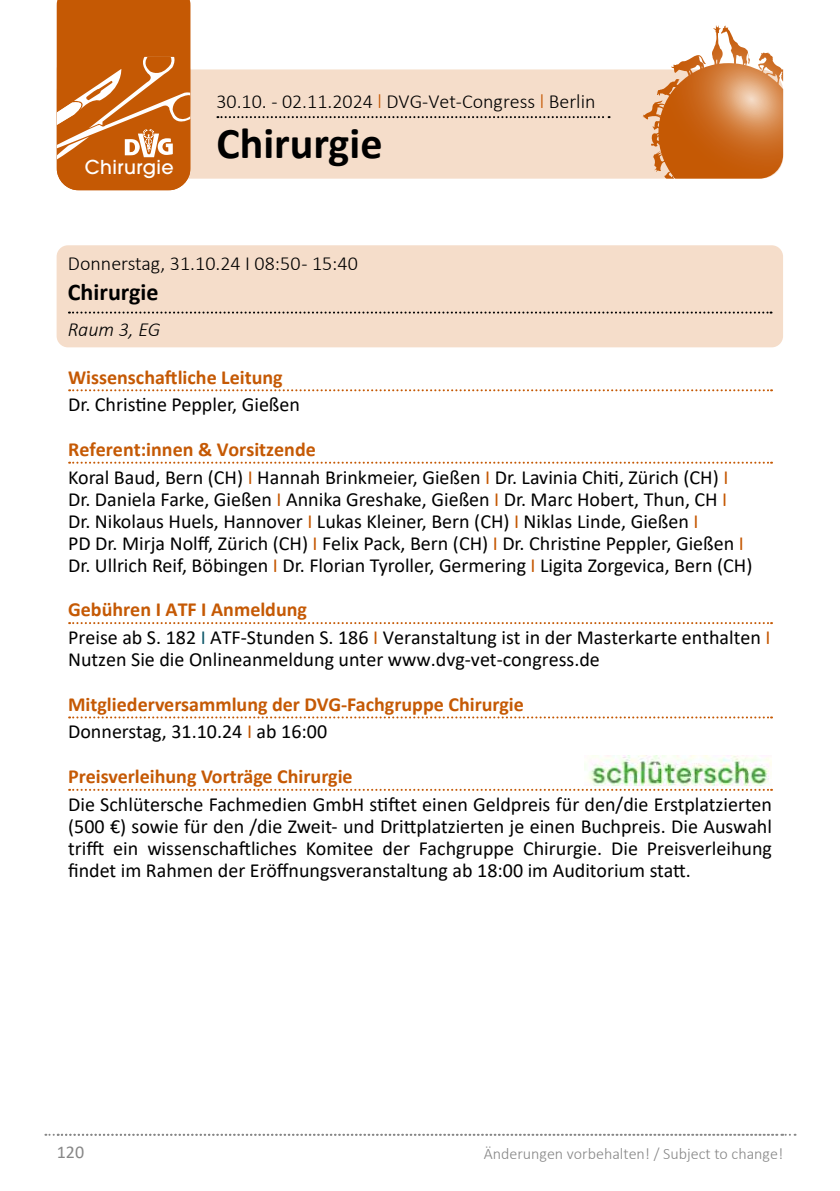
<style>
.page{position:relative;width:840px;height:1191px;background:#fff}
.page>*{position:absolute;margin:0;border:0;box-sizing:border-box;transform-origin:0 0}
.t1{font:700 44px "Calibri";color:#000}
.t2{font:700 24px "Calibri";color:#000}
.t3{font:20px/22px "Calibri";color:#000}
.t4{font:700 20px/27.6px "Calibri";color:#c55904}
.t5{font:300 20px "Calibri";color:#000}
.t6{font:italic 300 20px "Calibri";letter-spacing:-.005em;color:#000}
.t7{font:500 19px "ITC Avant Garde Std";letter-spacing:.02em;color:#fff}
.t8{font:18px "Calibri";color:#878787}
.t9{font:300 16px "Calibri";color:#878787}
.s1{color:#c55904}
.s2{font-weight:700;color:#c55904}
.s3{color:#115a6c}
.s4{font-weight:400;color:#000}
.s5{font-weight:400}
</style>
<div class="page">
<img style="left:584px;top:755px;width:187px;height:30px">
<svg style="left:45px;top:1133px;width:750px;height:2px"></svg>
<svg style="left:57px;top:69px;width:725px;height:110px;background:#eeccb0"></svg>
<svg style="left:57px;top:0;width:133px;height:190px;background:#cb6b20"></svg>
<svg style="left:642px;top:26px;width:74px;height:104px"></svg>
<svg style="left:217px;top:116px;width:392px;height:2px"></svg>
<div style="left:57px;top:245px;width:725px;height:102px;background:#f5ddca;border-radius:11px"></div>
<svg style="left:69px;top:311px;width:702px;height:2px"></svg>
<svg style="left:69px;top:389px;width:702px;height:2px"></svg>
<svg style="left:69px;top:462px;width:702px;height:2px"></svg>
<svg style="left:69px;top:622px;width:702px;height:2px"></svg>
<svg style="left:69px;top:716px;width:702px;height:2px"></svg>
<svg style="left:69px;top:789px;width:702px;height:2px"></svg>
<p class="t7" style="left:85px;top:155px;width:90px">Chirurgie</p>
<p class="t5" style="left:216px;top:89px;width:380px">30.10. - 02.11.2024 <span class="s1">l</span> DVG-Vet-Congress <span class="s1">l</span> Berlin</p>
<h1 class="t1" style="left:216px;top:112px;width:167px">Chirurgie</h1>
<p class="t5" style="left:68px;top:251px;width:291px">Donnerstag, 31.10.24 I 08:50 - 15:40</p>
<p class="t2" style="left:68px;top:275px;width:92px">Chirurgie</p>
<p class="t6" style="left:68px;top:317px;width:94px">Raum 3, EG</p>
<p class="t4" style="left:68px;top:363px;width:216px">Wissenschaftliche Leitung</p>
<p class="t3" style="left:68px;top:393px;width:233px">Dr. Christine Peppler, Gießen</p>
<p class="t3" style="left:68px;top:435px;width:661px;line-height:27.6px"><span class="s2">Referent:innen &amp; Vorsitzende<br></span>Koral Baud, Bern (CH) <span class="s1">I</span> Hannah Brinkmeier, Gießen <span class="s1">I</span> Dr. Lavinia Chiti, Zürich (CH) <span class="s1">I</span></p>
<p class="t3" style="left:68px;top:487px;width:685px">Dr. Daniela Farke, Gießen <span class="s1">I</span> Annika Greshake, Gießen <span class="s1">I</span> Dr. Marc Hobert, Thun, CH <span class="s1">I </span>Dr. Nikolaus Huels, Hannover <span class="s1">I</span> Lukas Kleiner, Bern (CH) <span class="s1">I</span> Niklas Linde, Gießen <span class="s1">I<br></span>PD Dr. Mirja Nolff, Zürich (CH) <span class="s1">I</span> Felix Pack, Bern (CH) <span class="s1">I</span> Dr. Christine Peppler, Gießen <span class="s1">I </span>Dr. Ullrich Reif, Böbingen <span class="s1">I</span> Dr. Florian Tyroller, Germering <span class="s1">I</span> Ligita Zorgevica, Bern (CH)</p>
<p class="t3" style="left:68px;top:595px;width:703px;line-height:27.6px"><span class="s2">Gebühren I ATF I Anmeldung<br></span>Preise ab S. 182 <span class="s3">I</span> ATF-Stunden S. 186 <span class="s1">I</span> Veranstaltung ist in der Masterkarte enthalten <span class="s1">I</span></p>
<p class="t3" style="left:68px;top:648px;width:533px">Nutzen Sie die Onlineanmeldung unter www.dvg-vet-congress.de</p>
<p class="t4" style="left:68px;top:690px;width:457px">Mitgliederversammlung der DVG-Fachgruppe Chirurgie<br><span class="s4">Donnerstag, 31.10.24</span> <span class="s5">I</span> <span class="s4">ab 16:00</span></p>
<p class="t4" style="left:68px;top:762px;width:286px">Preisverleihung Vorträge Chirurgie</p>
<p class="t3" style="left:68px;top:792px;width:705px;text-align:justify">Die Schlütersche Fachmedien GmbH stiftet einen Geldpreis für den/die Erstplatzierten (500 €) sowie für den /die Zweit- und Drittplatzierten je einen Buchpreis. Die Auswahl trifft ein wissenschaftliches Komitee der Fachgruppe Chirurgie. Die Preisverleihung findet im Rahmen der Eröffnungsveranstaltung ab 18:00 im Auditorium statt.</p>
<p class="t8" style="left:57px;top:1139px;width:29px">120</p>
<p class="t9" style="left:483px;top:1143px;width:301px">Änderungen vorbehalten! / Subject to change!</p>
</div>
